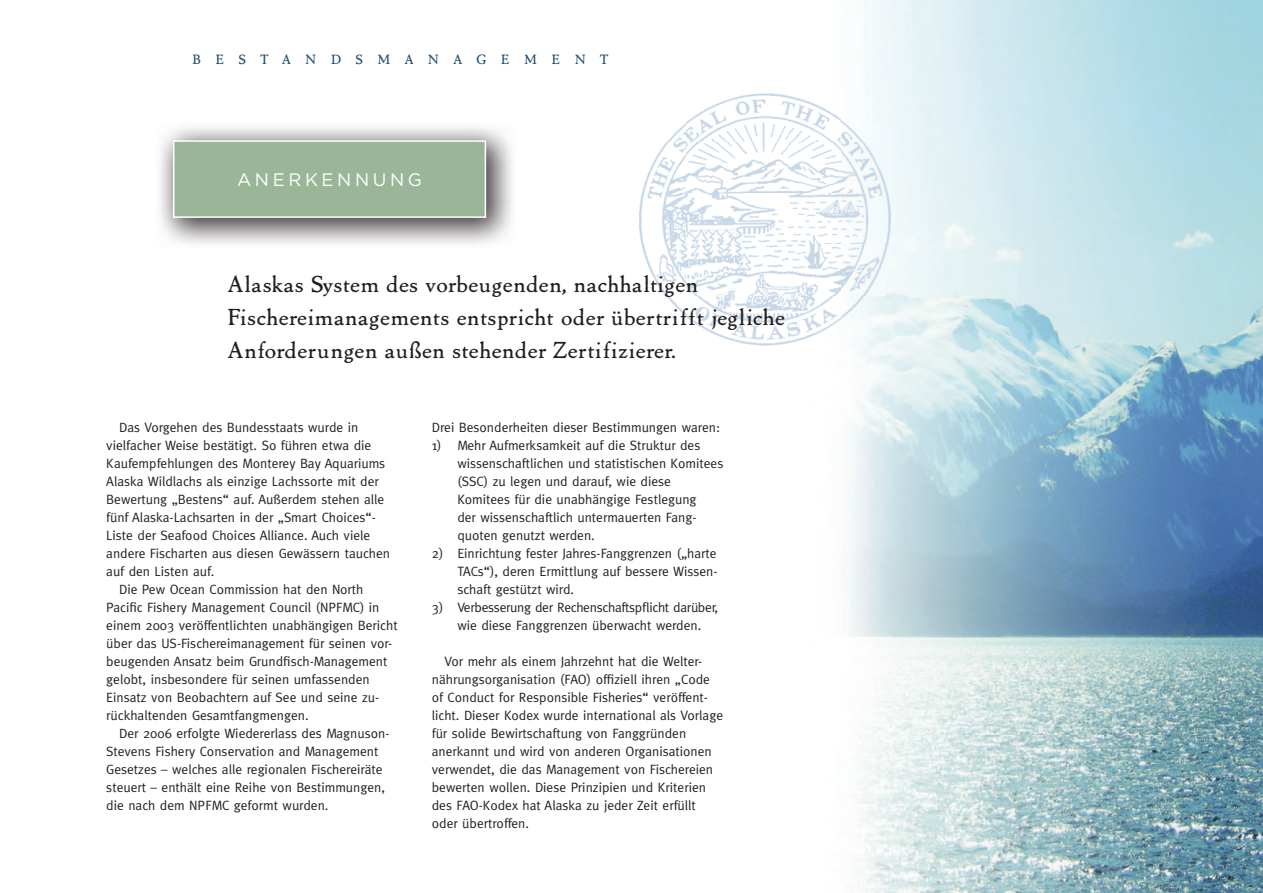
<style>
.page{position:relative;width:1263px;height:893px;background:#fff}
.page>*{position:absolute;margin:0;border:0;box-sizing:border-box;transform-origin:0 0}
.t1{font:23.25px/33px "Marco Polo";letter-spacing:.05em;color:#231f20}
.t2{font:18px "Gotham";letter-spacing:.2em;color:#fff}
.t3{font:13.5px/18px "Meta";color:#231f20}
.t4{font:13.5px/18px "Meta";letter-spacing:-.02em;color:#231f20}
.t5{font:13.5px "Marco Polo SC";color:#214f70}
</style>
<div class="page">
<img style="left:894px;top:104px;width:369px;height:789px">
<img style="left:847px;top:347px;width:47px;height:546px">
<img style="left:160px;top:127px;width:352px;height:117px">
<div style="left:173px;top:140px;width:313px;height:78px;background:#9bb599;border:2px solid #fff"></div>
<img style="left:639px;top:91px;width:255px;height:256px">
<p class="t5" style="left:192px;top:50px;width:417px">B E S T A N D S M A N A G E M E N T</p>
<h2 class="t2" style="left:237px;top:169px;width:186px">ANERKENNUNG</h2>
<h1 class="t1" style="left:227px;top:267px;width:558px">Alaskas System des vorbeugenden, nachhaltigen<br>Fischereimanagements entspricht oder übertrifft jegliche<br>Anforderungen außen stehender Zertifizierer.</h1>
<p class="t3" style="left:119px;top:418px;width:241px">Das Vorgehen des Bundesstaats wurde in</p>
<p class="t3" style="left:106px;top:436px;width:266px">vielfacher Weise bestätigt. So führen etwa die</p>
<p class="t3" style="left:106px;top:454px;width:280px">Kaufempfehlungen des Monterey Bay Aquariums</p>
<p class="t3" style="left:106px;top:472px;width:274px">Alaska Wildlachs als einzige Lachssorte mit der</p>
<p class="t3" style="left:106px;top:490px;width:280px">Bewertung „Bestens“ auf. Außerdem stehen alle</p>
<p class="t3" style="left:106px;top:508px;width:271px">fünf Alaska-Lachsarten in der „Smart Choices“-</p>
<p class="t3" style="left:106px;top:526px;width:265px">Liste der Seafood Choices Alliance. Auch viele</p>
<p class="t3" style="left:106px;top:544px;width:285px">andere Fischarten aus diesen Gewässern tauchen</p>
<p class="t3" style="left:106px;top:562px;width:110px">auf den Listen auf.</p>
<p class="t3" style="left:119px;top:580px;width:246px">Die Pew Ocean Commission hat den North</p>
<p class="t3" style="left:106px;top:598px;width:275px">Pacific Fishery Management Council (NPFMC) in</p>
<p class="t3" style="left:106px;top:616px;width:293px">einem 2003 veröffentlichten unabhängigen Bericht</p>
<p class="t3" style="left:106px;top:634px;width:287px">über das US-Fischereimanagement für seinen vor-</p>
<p class="t3" style="left:106px;top:652px;width:283px">beugenden Ansatz beim Grundfisch-Management</p>
<p class="t3" style="left:106px;top:670px;width:265px">gelobt, insbesondere für seinen umfassenden</p>
<p class="t3" style="left:106px;top:688px;width:274px">Einsatz von Beobachtern auf See und seine zu-</p>
<p class="t3" style="left:106px;top:706px;width:204px">rückhaltenden Gesamtfangmengen.</p>
<p class="t3" style="left:119px;top:724px;width:272px">Der 2006 erfolgte Wiedererlass des Magnuson-</p>
<p class="t3" style="left:106px;top:742px;width:274px">Stevens Fishery Conservation and Management</p>
<p class="t3" style="left:106px;top:760px;width:278px">Gesetzes – welches alle regionalen Fischereiräte</p>
<p class="t3" style="left:106px;top:778px;width:280px">steuert – enthält eine Reihe von Bestimmungen,</p>
<p class="t3" style="left:106px;top:796px;width:224px">die nach dem NPFMC geformt wurden.</p>
<p class="t3" style="left:432px;top:418px;width:290px">Drei Besonderheiten dieser Bestimmungen waren:</p>
<p class="t3" style="left:457px;top:436px;width:267px;text-indent:-26px">1) Mehr Aufmerksamkeit auf die Struktur des wissenschaftlichen und statistischen Komitees (SSC) zu legen und darauf, wie diese Komitees für die unabhängige Festlegung<br>der wissenschaftlich untermauerten Fang&shy;quoten genutzt werden.</p>
<p class="t3" style="left:457px;top:544px;width:262px;text-align:justify;text-indent:-26px">2) Einrichtung fester Jahres-Fanggrenzen („harte TACs“), deren Ermittlung auf bessere Wissen&shy;schaft gestützt wird.</p>
<p class="t4" style="left:457px;top:598px;width:262px;text-indent:-26px">3) Verbesserung der Rechenschaftspflicht darüber, wie diese Fanggrenzen überwacht werden.</p>
<p class="t3" style="left:432px;top:652px;width:293px;text-indent:13px">Vor mehr als einem Jahrzehnt hat die Welter&shy;nährungsorganisation (FAO) offiziell ihren „Code of Conduct for Responsible Fisheries“ veröffent&shy;licht. Dieser Kodex wurde international als Vorlage für solide Bewirtschaftung von Fanggründen anerkannt und wird von anderen Organisationen verwendet, die das Management von Fischereien bewerten wollen. Diese Prinzipien und Kriterien des FAO-Kodex hat Alaska zu jeder Zeit erfüllt oder übertroffen.</p>
</div>
